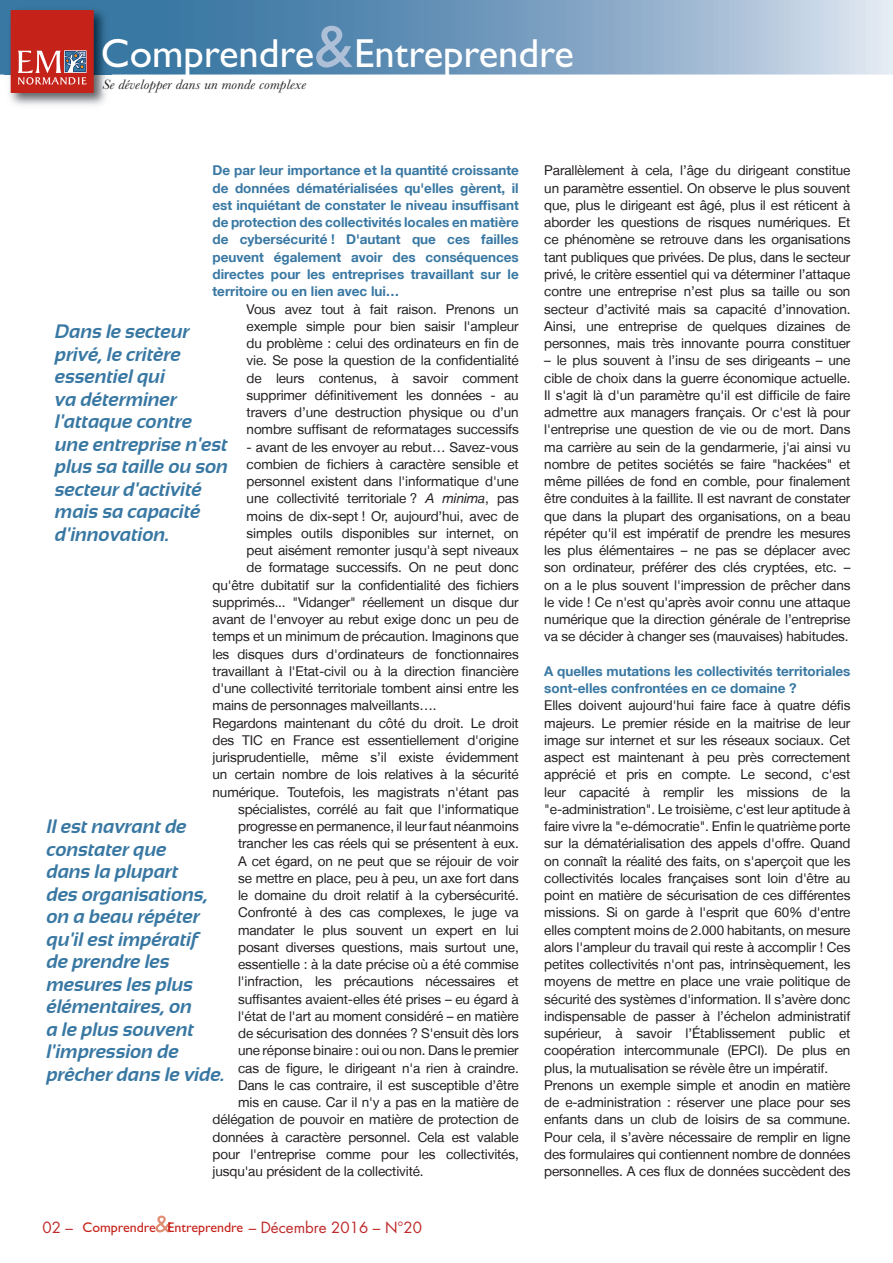
<style>
.page{position:relative;width:893px;height:1263px;background:#fff}
.page>*{position:absolute;margin:0;border:0;box-sizing:border-box;transform-origin:0 0}
.t1{font:40.65px "Gill Sans";color:#fff}
.exergue{font:italic 700 19.5px/22.5px "Sansation";letter-spacing:-.005em;color:#3978a3}
.t2{font:15px "Futura Std";color:#be2a2a}
.t3{font:italic 14.1px "Baskerville";color:#231f20;scale:1.11 1}
.t4{font:13.95px "Gill Sans";color:#c5221a}
.texte_courant{font:13.5px/17.2px "Helvetica Neue LT";letter-spacing:-.01em;color:#231f20;text-align:justify}
.question{font:700 13.5px/17.2px "Helvetica Neue LT";letter-spacing:-.005em;color:#3978a3;text-align:justify}
.s1{font-size:61.8px;color:#adc0d8}
.s2{font-style:italic}
.s3{font-size:24.45px;color:#e08c70}
.s4{font-family:"Futura Std";font-size:15px;color:#be2a2a}
</style>
<div class="page">
<svg style="left:156px;top:1223px;width:14px;height:9px"></svg>
<svg style="left:0;top:0;width:893px;height:75px;background:#7aa0c1"></svg>
<img style="left:4px;top:4px;width:107px;height:101px">
<svg style="left:103px;top:80px;width:8px;height:13px"></svg>
<div style="left:11px;top:10px;width:83px;height:83px;background:#c5221a"></div>
<div style="left:64px;top:50px;width:23px;height:23px;background:#eaafac"></div>
<svg style="left:18px;top:51px;width:69px;height:34px"></svg>
<p class="t1" style="left:101px;top:30px;width:475px">Comprendre<span class="s1">&amp;</span>Entreprendre</p>
<p class="t3" style="left:102px;top:77px;width:185px">Se développer dans un monde complexe</p>
<p class="question" style="left:213px;top:162px;width:308px">De par leur importance et la quantité croissante de données dématérialisées qu'elles gèrent, il est inquiétant de constater le niveau insuffisant de protection des collectivités locales en matière de cybersécurité ! D'autant que ces failles peuvent également avoir des conséquences directes pour les entreprises travaillant sur le territoire ou en lien avec lui…</p>
<p class="texte_courant" style="left:247px;top:300px;width:274px">Vous avez tout à fait raison. Prenons un exemple simple pour bien saisir l'ampleur du problème : celui des ordinateurs en fin de vie. Se pose la question de la confidentialité de leurs contenus, à savoir comment supprimer définitivement les données - au travers d’une destruction physique ou d’un nombre suffisant de reformatages successifs</p>
<p class="texte_courant" style="left:247px;top:438px;width:274px">- avant de les envoyer au rebut… Savez-vous</p>
<p class="texte_courant" style="left:247px;top:455px;width:274px">combien de fichiers à caractère sensible et</p>
<p class="texte_courant" style="left:247px;top:472px;width:274px">personnel existent dans l'informatique d'une</p>
<p class="texte_courant" style="left:247px;top:490px;width:274px">une collectivité territoriale ? <span class="s2">A minima</span>, pas</p>
<p class="texte_courant" style="left:247px;top:507px;width:274px">moins de dix-sept ! Or, aujourd’hui, avec de</p>
<p class="texte_courant" style="left:247px;top:524px;width:274px">simples outils disponibles sur internet, on</p>
<p class="texte_courant" style="left:247px;top:541px;width:274px">peut aisément remonter jusqu'à sept niveaux</p>
<p class="texte_courant" style="left:247px;top:559px;width:274px">de formatage successifs. On ne peut donc</p>
<p class="texte_courant" style="left:213px;top:576px;width:308px">qu'être dubitatif sur la confidentialité des fichiers</p>
<p class="texte_courant" style="left:213px;top:593px;width:308px">supprimés... "Vidanger" réellement un disque dur</p>
<p class="texte_courant" style="left:213px;top:610px;width:308px">avant de l'envoyer au rebut exige donc un peu de</p>
<p class="texte_courant" style="left:213px;top:628px;width:308px">temps et un minimum de précaution. Imaginons que</p>
<p class="texte_courant" style="left:213px;top:645px;width:308px">les disques durs d'ordinateurs de fonctionnaires</p>
<p class="texte_courant" style="left:213px;top:662px;width:308px">travaillant à l'Etat-civil ou à la direction financière</p>
<p class="texte_courant" style="left:213px;top:679px;width:308px">d'une collectivité territoriale tombent ainsi entre les</p>
<p class="texte_courant" style="left:213px;top:697px;width:225px">mains de personnages malveillants….</p>
<p class="texte_courant" style="left:213px;top:714px;width:308px">Regardons maintenant du côté du droit. Le droit</p>
<p class="texte_courant" style="left:213px;top:731px;width:308px">des TIC en France est essentiellement d'origine</p>
<p class="texte_courant" style="left:213px;top:748px;width:308px">jurisprudentielle, même s’il existe évidemment</p>
<p class="texte_courant" style="left:213px;top:766px;width:308px">un certain nombre de lois relatives à la sécurité</p>
<p class="texte_courant" style="left:213px;top:783px;width:308px">numérique. Toutefois, les magistrats n'étant pas</p>
<p class="texte_courant" style="left:238px;top:800px;width:282px">spécialistes, corrélé au fait que l'informatique</p>
<p class="texte_courant" style="left:238px;top:817px;width:282px">progresse en permanence, il leur faut néanmoins</p>
<p class="texte_courant" style="left:238px;top:835px;width:282px">trancher les cas réels qui se présentent à eux.</p>
<p class="texte_courant" style="left:238px;top:852px;width:282px">A cet égard, on ne peut que se réjouir de voir</p>
<p class="texte_courant" style="left:238px;top:869px;width:282px">se mettre en place, peu à peu, un axe fort dans</p>
<p class="texte_courant" style="left:238px;top:886px;width:282px">le domaine du droit relatif à la cybersécurité.</p>
<p class="texte_courant" style="left:238px;top:904px;width:282px">Confronté à des cas complexes, le juge va</p>
<p class="texte_courant" style="left:238px;top:921px;width:282px">mandater le plus souvent un expert en lui</p>
<p class="texte_courant" style="left:238px;top:938px;width:282px">posant diverses questions, mais surtout une,</p>
<p class="texte_courant" style="left:238px;top:955px;width:282px">essentielle : à la date précise où a été commise</p>
<p class="texte_courant" style="left:238px;top:973px;width:282px">l'infraction, les précautions nécessaires et</p>
<p class="texte_courant" style="left:238px;top:990px;width:282px">suffisantes avaient-elles été prises – eu égard à</p>
<p class="texte_courant" style="left:238px;top:1007px;width:282px">l'état de l'art au moment considéré – en matière</p>
<p class="texte_courant" style="left:238px;top:1024px;width:282px">de sécurisation des données ? S'ensuit dès lors</p>
<p class="texte_courant" style="left:238px;top:1042px;width:282px">une réponse binaire : oui ou non. Dans le premier</p>
<p class="texte_courant" style="left:238px;top:1059px;width:282px">cas de figure, le dirigeant n'a rien à craindre.</p>
<p class="texte_courant" style="left:238px;top:1076px;width:282px">Dans le cas contraire, il est susceptible d’être</p>
<p class="texte_courant" style="left:238px;top:1093px;width:282px">mis en cause. Car il n'y a pas en la matière de</p>
<p class="texte_courant" style="left:213px;top:1111px;width:308px">délégation de pouvoir en matière de protection de</p>
<p class="texte_courant" style="left:213px;top:1128px;width:308px">données à caractère personnel. Cela est valable</p>
<p class="texte_courant" style="left:213px;top:1145px;width:308px">pour l'entreprise comme pour les collectivités,</p>
<p class="texte_courant" style="left:213px;top:1162px;width:213px">jusqu'au président de la collectivité.</p>
<p class="exergue" style="left:55px;top:320px;width:174px">Dans le secteur privé, le critère essentiel qui<br>va déterminer l'attaque contre une entreprise n'est plus sa taille ou son secteur d'activité mais sa capacité d'innovation.</p>
<p class="exergue" style="left:47px;top:815px;width:180px">Il est navrant de constater que<br>dans la plupart<br>des organisations, on a beau répéter qu'il est impératif<br>de prendre les mesures les plus élémentaires, on<br>a le plus souvent l'impression de prêcher dans le vide.</p>
<p class="t2" style="left:43px;top:1218px;width:32px">02 –</p>
<p class="t4" style="left:82px;top:1219px;width:341px">Comprendre<span class="s3">&amp;</span>Entreprendre <span class="s4">– Décembre 2016 – N°20</span></p>
<p class="texte_courant" style="left:544px;top:162px;width:308px">Parallèlement à cela, l’âge du dirigeant constitue un paramètre essentiel. On observe le plus souvent que, plus le dirigeant est âgé, plus il est réticent à aborder les questions de risques numériques. Et ce phénomène se retrouve dans les organisations tant publiques que privées. De plus, dans le secteur privé, le critère essentiel qui va déterminer l’attaque contre une entreprise n’est plus sa taille ou son secteur d’activité mais sa capacité d’innovation.<br>Ainsi, une entreprise de quelques dizaines de personnes, mais très innovante pourra constituer</p>
<p class="texte_courant" style="left:544px;top:352px;width:308px">– le plus souvent à l’insu de ses dirigeants – une cible de choix dans la guerre économique actuelle.<br>Il s'agit là d'un paramètre qu'il est difficile de faire admettre aux managers français. Or c'est là pour l'entreprise une question de vie ou de mort. Dans ma carrière au sein de la gendarmerie, j'ai ainsi vu nombre de petites sociétés se faire "hackées" et même pillées de fond en comble, pour finalement être conduites à la faillite. Il est navrant de constater que dans la plupart des organisations, on a beau répéter qu'il est impératif de prendre les mesures les plus élémentaires – ne pas se déplacer avec son ordinateur, préférer des clés cryptées, etc. – on a le plus souvent l'impression de prêcher dans le vide ! Ce n'est qu'après avoir connu une attaque numérique que la direction générale de l’entreprise va se décider à changer ses (mauvaises) habitudes.</p>
<p class="question" style="left:544px;top:662px;width:308px">A quelles mutations les collectivités territoriales sont-elles confrontées en ce domaine ?</p>
<p class="texte_courant" style="left:544px;top:697px;width:308px">Elles doivent aujourd'hui faire face à quatre défis majeurs. Le premier réside en la maitrise de leur image sur internet et sur les réseaux sociaux. Cet aspect est maintenant à peu près correctement apprécié et pris en compte. Le second, c'est leur capacité à remplir les missions de la "e-administration". Le troisième, c'est leur aptitude à faire vivre la "e-démocratie". Enfin le quatrième porte sur la dématérialisation des appels d'offre. Quand on connaît la réalité des faits, on s'aperçoit que les collectivités locales françaises sont loin d'être au point en matière de sécurisation de ces différentes missions. Si on garde à l'esprit que 60% d'entre elles comptent moins de 2.000 habitants, on mesure alors l'ampleur du travail qui reste à accomplir ! Ces petites collectivités n'ont pas, intrinsèquement, les moyens de mettre en place une vraie politique de sécurité des systèmes d'information. Il s’avère donc indispensable de passer à l’échelon administratif supérieur, à savoir l’Établissement public et coopération intercommunale (EPCI). De plus en plus, la mutualisation se révèle être un impératif.</p>
<p class="texte_courant" style="left:544px;top:1076px;width:308px">Prenons un exemple simple et anodin en matière de e-administration : réserver une place pour ses enfants dans un club de loisirs de sa commune.<br>Pour cela, il s’avère nécessaire de remplir en ligne des formulaires qui contiennent nombre de données personnelles. A ces flux de données succèdent des</p>
</div>
